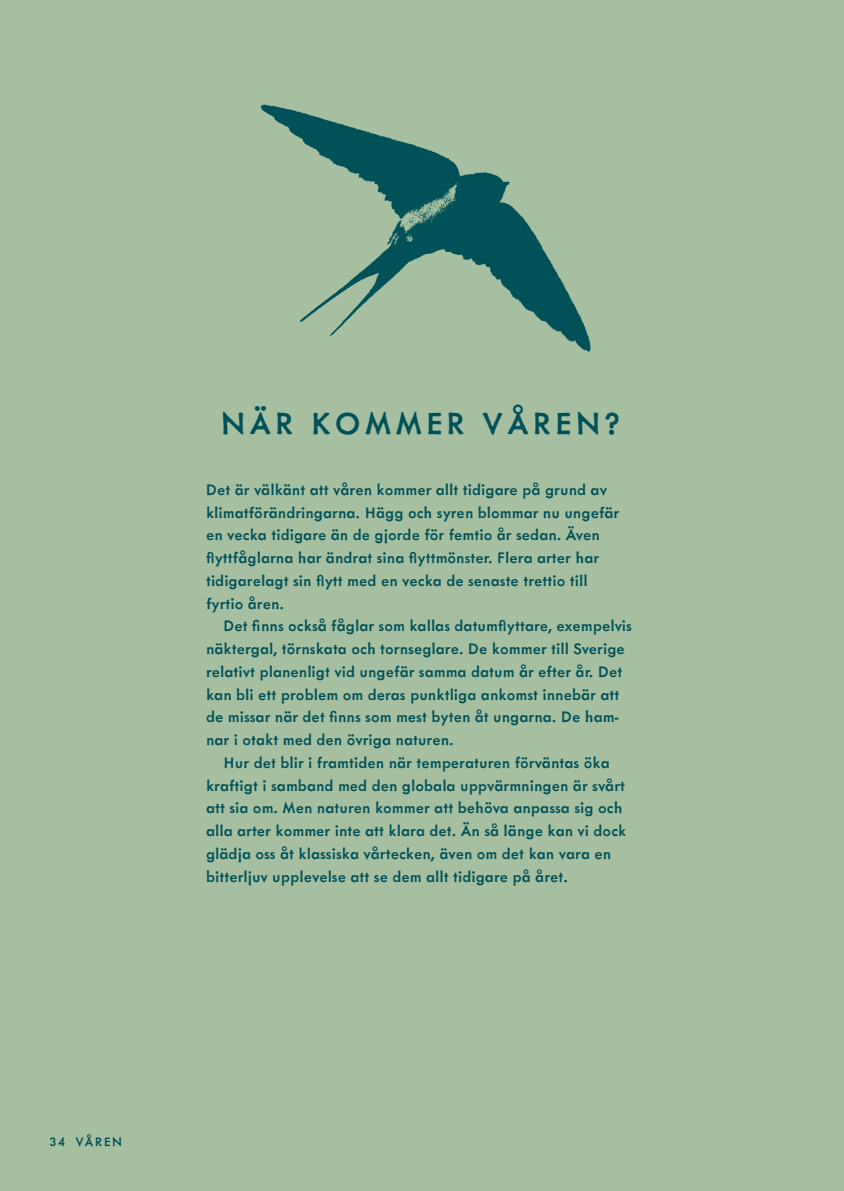
<style>
.page{position:relative;width:844px;height:1191px;background:#fff}
.page>*{position:absolute;margin:0;border:0;box-sizing:border-box;transform-origin:0 0}
.t1{font:500 35px "Metallophile Sp 8";letter-spacing:.125em;color:#015158}
.t2{font:500 17.5px/22.8px "Metallophile Sp 8";color:#015158}
.t3{font:500 14px "Metallophile Sp 8";letter-spacing:.12em;color:#015158}
</style>
<div class="page">
<div style="left:0;top:0;width:843px;height:1191px;background:#a6bfa1"></div>
<img style="left:260px;top:104px;width:331px;height:248px">
<h1 class="t1" style="left:221px;top:402px;width:401px">NÄR KOMMER VÅREN?</h1>
<p class="t2" style="left:206px;top:477px;width:415px">Det är välkänt att våren kommer allt tidigare på grund av klimatförändringarna. Hägg och syren blommar nu ungefär en vecka tidigare än de gjorde för femtio år sedan. Även flyttfåglarna har ändrat sina flyttmönster. Flera arter har tidigarelagt sin flytt med en vecka de senaste trettio till fyrtio åren.</p>
<p class="t2" style="left:206px;top:614px;width:427px;text-indent:18px">Det finns också fåglar som kallas datumflyttare, exempelvis näktergal, törnskata och tornseglare. De kommer till Sverige relativt planenligt vid ungefär samma datum år efter år. Det kan bli ett problem om deras punktliga ankomst innebär att de missar när det finns som mest byten åt ungarna. De ham&shy;nar i otakt med den övriga naturen.</p>
<p class="t2" style="left:206px;top:750px;width:422px;text-indent:18px">Hur det blir i framtiden när temperaturen förväntas öka kraftigt i samband med den globala uppvärmningen är svårt att sia om. Men naturen kommer att behöva anpassa sig och alla arter kommer inte att klara det. Än så länge kan vi dock glädja oss åt klassiska vårtecken, även om det kan vara en bitterljuv upplevelse att se dem allt tidigare på året.</p>
<p class="t3" style="left:50px;top:1133px;width:74px">34 VÅREN</p>
</div>
